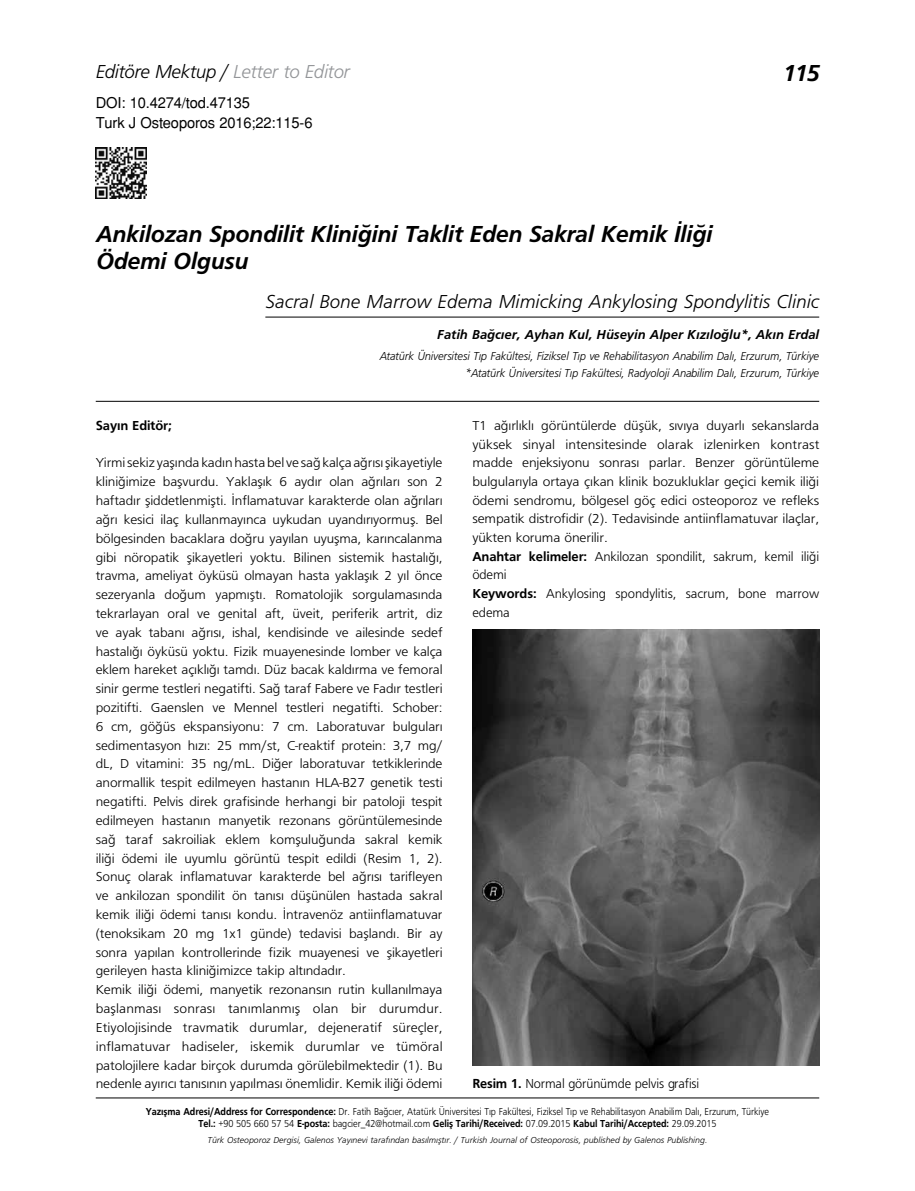
<style>
.page{position:relative;width:915px;height:1191px;background:#fff}
.page>*{position:absolute;margin:0;border:0;box-sizing:border-box;transform-origin:0 0}
.t1{font:24px/27px "Frugal Bold Italic Tr";letter-spacing:-.015em;color:#000}
.t2{font:19.5px "Frugal Italic Tr";color:#000}
.t3{font:19.5px "Frugal Italic Tr";letter-spacing:-.025em;color:#000}
.t4{font:15px/19.5px "Helvetica Normal Tr";letter-spacing:-.01em;color:#000}
.t5{font:13.5px/18.8px "Frugal Normal Tr";letter-spacing:-.01em;color:#000;scale:1.05 1}
.t6{font:13.5px/18.6px "Frugal Normal Tr";letter-spacing:-.01em;color:#000;scale:1.06 1}
.t7{font:13.5px "Frugal Bold Italic Tr";color:#000}
.t8{font:13.5px "Frugal Normal Tr";letter-spacing:-.01em;color:#000}
.t9{font:13.5px "Frugal Bold Tr";letter-spacing:-.01em;color:#000}
.t10{font:12px/17.1px "Frugal Italic Tr";letter-spacing:-.01em;color:#000;text-align:right;scale:.95 1}
.t11{font:10.5px "Frugal Normal Tr";letter-spacing:-.01em;color:#000;scale:.9 1}
.t12{font:10.5px "Frugal Bold Tr";letter-spacing:-.01em;color:#000;scale:.9 1}
.t13{font:9px "Frugal Italic Tr";color:#000}
.s1{color:#939598}
.s2{font-family:"Frugal Bold Tr"}
.s3{font-family:"Frugal Normal Tr"}
</style>
<div class="page">
<hr style="left:265px;top:317px;width:554px;height:1px;background:#000">
<hr style="left:96px;top:1097px;width:723px;height:1px;background:#000">
<hr style="left:96px;top:401px;width:723px;height:1px;background:#000">
<img style="left:96px;top:147px;width:51px;height:51px">
<img style="left:472px;top:629px;width:347px;height:436px">
<h2 class="t3" style="left:96px;top:60px;width:256px">Editöre Mektup / <span class="s1">Letter to Editor</span></h2>
<p class="t4" style="left:96px;top:93px;width:218px">DOI: 10.4274/tod.47135<br>Turk J Osteoporos 2016;22:115-6</p>
<h1 class="t1" style="left:782px;top:59px;width:38px">115</h1>
<h1 class="t1" style="left:96px;top:220px;width:617px">Ankilozan Spondilit Kliniğini Taklit Eden Sakral Kemik İliği<br>Ödemi Olgusu</h1>
<h2 class="t2" style="left:265px;top:291px;width:555px">Sacral Bone Marrow Edema Mimicking Ankylosing Spondylitis Clinic</h2>
<p class="t7" style="left:437px;top:327px;width:383px">Fatih Bağcıer, Ayhan Kul, Hüseyin Alper Kızıloğlu*, Akın Erdal</p>
<p class="t10" style="left:379px;top:347px;width:464px">Atatürk Üniversitesi Tıp Fakültesi, Fiziksel Tıp ve Rehabilitasyon Anabilim Dalı, Erzurum, Türkiye *Atatürk Üniversitesi Tıp Fakültesi, Radyoloji Anabilim Dalı, Erzurum, Türkiye</p>
<p class="t9" style="left:96px;top:417px;width:77px">Sayın Editör;</p>
<p class="t5" style="left:96px;top:453px;width:332px">Yirmi sekiz yaşında kadın hasta bel ve sağ kalça ağrısı şikayetiyle kliniğimize başvurdu. Yaklaşık 6 aydır olan ağrıları son 2 haftadır şiddetlenmişti. İnflamatuvar karakterde olan ağrıları ağrı kesici ilaç kullanmayınca uykudan uyandırıyormuş. Bel bölgesinden bacaklara doğru yayılan uyuşma, karıncalanma gibi nöropatik şikayetleri yoktu. Bilinen sistemik hastalığı, travma, ameliyat öyküsü olmayan hasta yaklaşık 2 yıl önce sezeryanla doğum yapmıştı. Romatolojik sorgulamasında tekrarlayan oral ve genital aft, üveit, periferik artrit, diz ve ayak tabanı ağrısı, ishal, kendisinde ve ailesinde sedef hastalığı öyküsü yoktu. Fizik muayenesinde lomber ve kalça eklem hareket açıklığı tamdı. Düz bacak kaldırma ve femoral sinir germe testleri negatifti. Sağ taraf Fabere ve Fadır testleri pozitifti. Gaenslen ve Mennel testleri negatifti. Schober:<br>6 cm, göğüs ekspansiyonu: 7 cm. Laboratuvar bulguları sedimentasyon hızı: 25 mm/st, C-reaktif protein: 3,7 mg/ dL, D vitamini: 35 ng/mL. Diğer laboratuvar tetkiklerinde anormallik tespit edilmeyen hastanın HLA-B27 genetik testi negatifti. Pelvis direk grafisinde herhangi bir patoloji tespit edilmeyen hastanın manyetik rezonans görüntülemesinde sağ taraf sakroiliak eklem komşuluğunda sakral kemik iliği ödemi ile uyumlu görüntü tespit edildi (Resim 1, 2).<br>Sonuç olarak inflamatuvar karakterde bel ağrısı tarifleyen ve ankilozan spondilit ön tanısı düşünülen hastada sakral kemik iliği ödemi tanısı kondu. İntravenöz antiinflamatuvar (tenoksikam 20 mg 1x1 günde) tedavisi başlandı. Bir ay sonra yapılan kontrollerinde fizik muayenesi ve şikayetleri gerileyen hasta kliniğimizce takip altındadır.<br>Kemik iliği ödemi, manyetik rezonansın rutin kullanılmaya başlanması sonrası tanımlanmış olan bir durumdur.<br>Etiyolojisinde travmatik durumlar, dejeneratif süreçler, inflamatuvar hadiseler, iskemik durumlar ve tümöral patolojilere kadar birçok durumda görülebilmektedir (1). Bu nedenle ayırıcı tanısının yapılması önemlidir. Kemik iliği ödemi</p>
<p class="t6" style="left:472px;top:416px;width:329px">T1 ağırlıklı görüntülerde düşük, sıvıya duyarlı sekanslarda yüksek sinyal intensitesinde olarak izlenirken kontrast madde enjeksiyonu sonrası parlar. Benzer görüntüleme bulgularıyla ortaya çıkan klinik bozukluklar geçici kemik iliği ödemi sendromu, bölgesel göç edici osteoporoz ve refleks sempatik distrofidir (2). Tedavisinde antiinflamatuvar ilaçlar, yükten koruma önerilir.<br><span class="s2">Anahtar kelimeler:</span> Ankilozan spondilit, sakrum, kemil iliği ödemi<br><span class="s2">Keywords:</span> Ankylosing spondylitis, sacrum, bone marrow edema</p>
<p class="t8" style="left:472px;top:1076px;width:228px"><span class="s2">Resim 1.</span> Normal görünümde pelvis grafisi</p>
<p class="t11" style="left:146px;top:1105px;width:693px"><span class="s2">Yaz›flma Adresi/Address for Correspondence:</span> Dr. Fatih Bağcıer, Atatürk Üniversitesi Tıp Fakültesi, Fiziksel Tıp ve Rehabilitasyon Anabilim Dalı, Erzurum, Türkiye</p>
<p class="t12" style="left:198px;top:1117px;width:577px">Tel.: <span class="s3">+90 505 660 57 54</span> E-posta: <span class="s3">bagcier_42@hotmail.com</span> Geliş Tarihi/Received: <span class="s3">07.09.2015</span> Kabul Tarihi/Accepted: <span class="s3">29.09.2015</span></p>
<p class="t13" style="left:207px;top:1134px;width:501px">Türk Osteoporoz Dergisi, Galenos Yayınevi taraf›ndan bas›lm›flt›r. / Turkish Journal of Osteoporosis, published by Galenos Publishing.</p>
</div>
